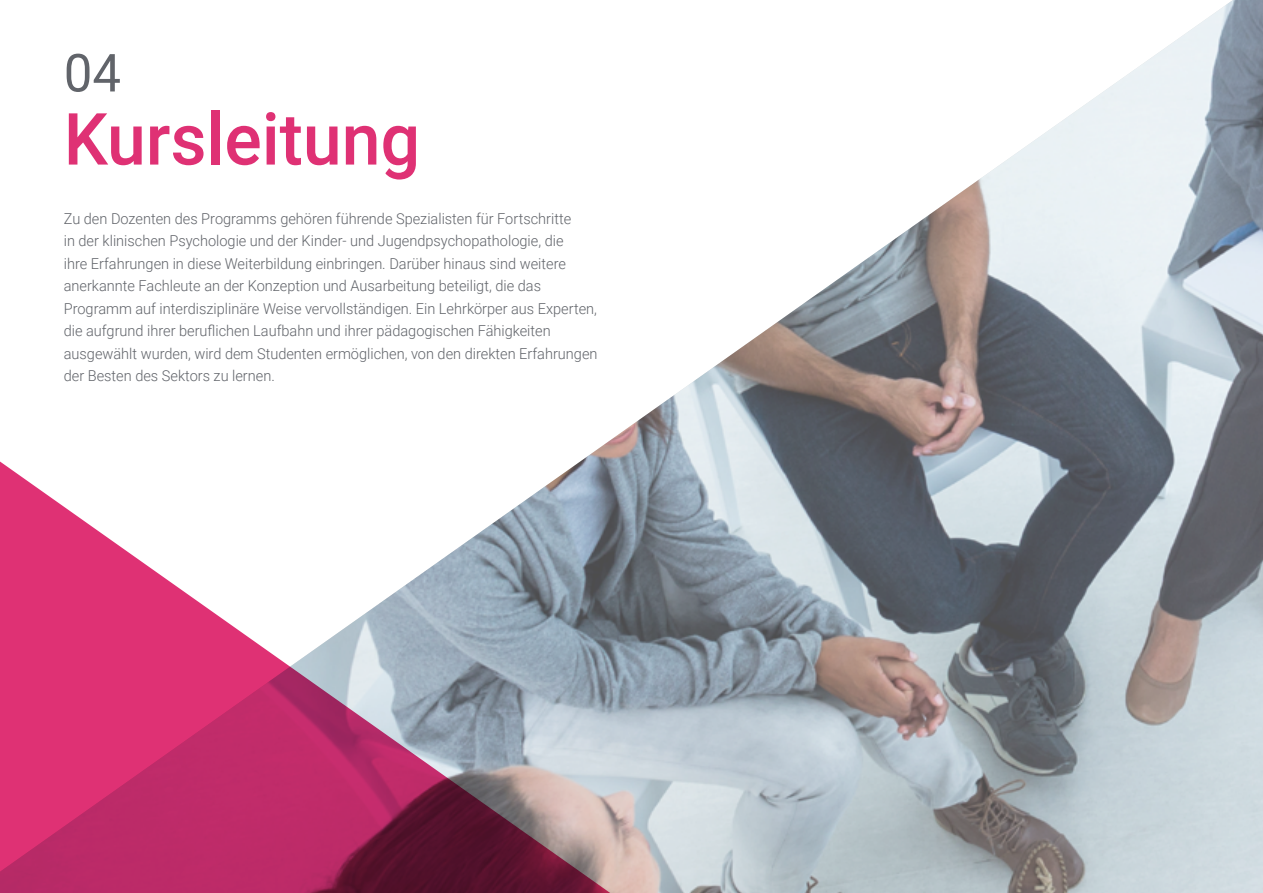
<style>
.page{position:relative;width:1263px;height:893px;background:#fff}
.page>*{position:absolute;margin:0;border:0;box-sizing:border-box;transform-origin:0 0}
.t1{font:500 72px "Roboto";color:#df3174}
.t2{font:52.5px "Roboto";color:#61646a}
.t3{font:300 15px/22.5px "Roboto";color:#61646a}
</style>
<div class="page">
<img style="left:602px;top:0;width:661px;height:893px">
<svg style="left:0;top:446px;width:640px;height:447px"></svg>
<h2 class="t2" style="left:64px;top:36px;width:59px">04</h2>
<h1 class="t1" style="left:64px;top:89px;width:358px">Kursleitung</h1>
<p class="t3" style="left:64px;top:207px;width:535px">Zu den Dozenten des Programms gehören führende Spezialisten für Fortschritte<br>in der klinischen Psychologie und der Kinder- und Jugendpsychopathologie, die<br>ihre Erfahrungen in diese Weiterbildung einbringen. Darüber hinaus sind weitere anerkannte Fachleute an der Konzeption und Ausarbeitung beteiligt, die das Programm auf interdisziplinäre Weise vervollständigen. Ein Lehrkörper aus Experten, die aufgrund ihrer beruflichen Laufbahn und ihrer pädagogischen Fähigkeiten ausgewählt wurden, wird dem Studenten ermöglichen, von den direkten Erfahrungen der Besten des Sektors zu lernen.</p>
</div>
